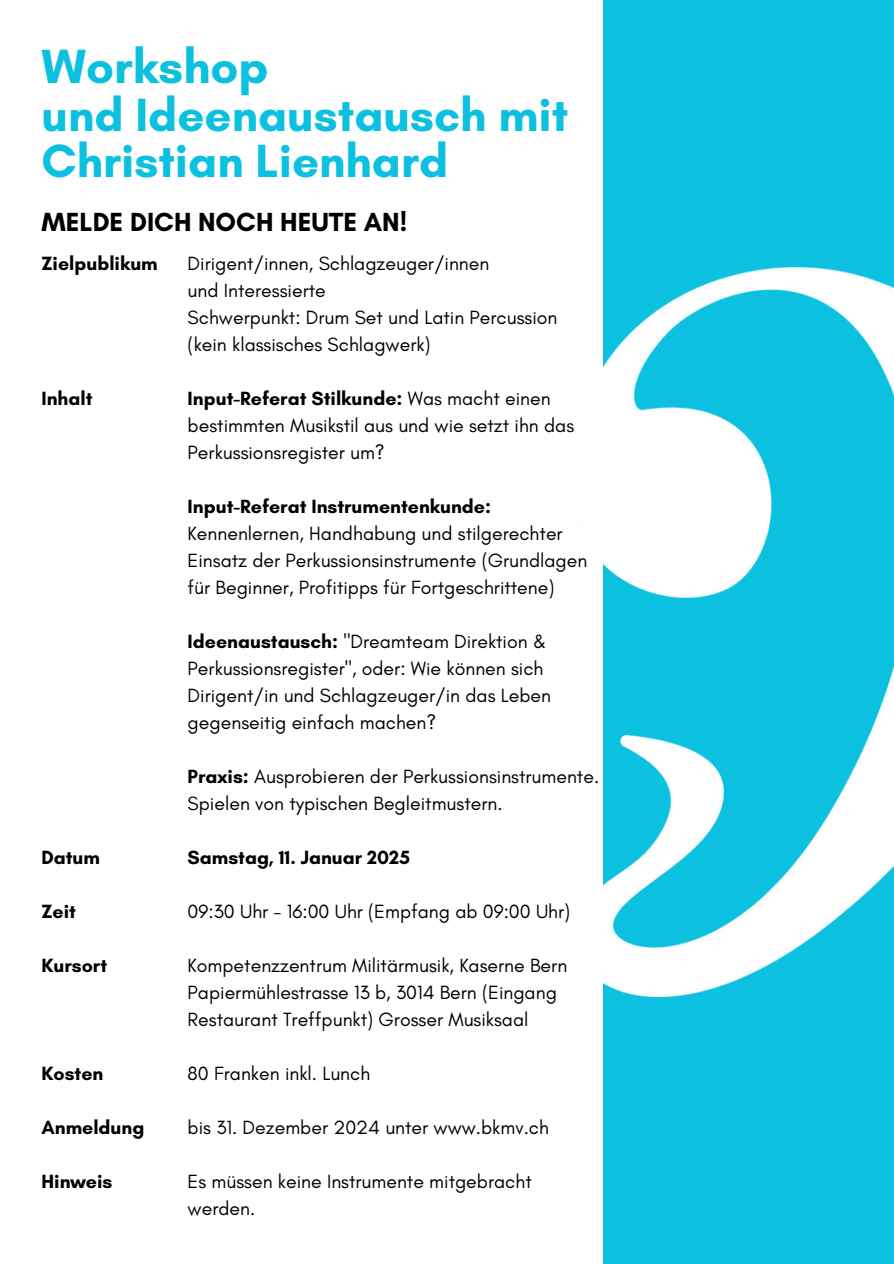
<style>
.page{position:relative;width:894px;height:1264px;background:#fff}
.page>*{position:absolute;margin:0;border:0;box-sizing:border-box;transform-origin:0 0}
.t1{font:700 48.9px "Glacial Indifference";color:#0cc0df}
.t2{font:700 47.4px/46.2px "Glacial Indifference";color:#0cc0df}
.t3{font:700 26.7px "Glacial Indifference";color:#000}
.t4{font:19.5px/27px "Glacial Indifference";color:#000}
.t5{font:700 19.5px "Glacial Indifference";color:#000}
.s1{font-weight:700}
</style>
<div class="page">
<div style="left:603px;top:0;width:290px;height:1263px;background:#0cc0df"></div>
<img style="left:603px;top:267px;width:290px;height:729px">
<p class="t1" style="left:41px;top:37px;width:229px">Workshop</p>
<p class="t2" style="left:41px;top:91px;width:528px">und Ideenaustausch mit<br>Christian Lienhard</p>
<p class="t3" style="left:41px;top:205px;width:367px">MELDE DICH NOCH HEUTE AN!</p>
<p class="t5" style="left:41px;top:251px;width:118px">Zielpublikum</p>
<p class="t5" style="left:41px;top:386px;width:52px">Inhalt</p>
<h3 class="t5" style="left:41px;top:845px;width:60px">Datum</h3>
<p class="t5" style="left:41px;top:899px;width:36px">Zeit</p>
<p class="t5" style="left:41px;top:953px;width:67px">Kursort</p>
<p class="t5" style="left:41px;top:1061px;width:63px">Kosten</p>
<p class="t5" style="left:41px;top:1115px;width:104px">Anmeldung</p>
<p class="t5" style="left:41px;top:1169px;width:72px">Hinweis</p>
<h1 class="t4" style="left:188px;top:249px;width:303px">Dirigent/innen, Schlagzeuger/innen</h1>
<h2 class="t4" style="left:188px;top:276px;width:140px">und Interessierte</h2>
<h3 class="t4" style="left:188px;top:303px;width:371px">Schwerpunkt: Drum Set und Latin Percussion</h3>
<h3 class="t4" style="left:188px;top:330px;width:244px">(kein klassisches Schlagwerk)</h3>
<h3 class="t4" style="left:188px;top:384px;width:388px"><span class="s1">Input-Referat Stilkunde:</span> Was macht einen bestimmten Musikstil aus und wie setzt ihn das<br>Perkussionsregister um?</h3>
<h3 class="t4" style="left:188px;top:492px;width:376px"><span class="s1">Input-Referat Instrumentenkunde:<br></span>Kennenlernen, Handhabung und stilgerechter</h3>
<h3 class="t4" style="left:188px;top:546px;width:401px">Einsatz der Perkussionsinstrumente (Grundlagen für Beginner, Profitipps für Fortgeschrittene)</h3>
<h3 class="t4" style="left:188px;top:627px;width:365px"><span class="s1">Ideenaustausch:</span> "Dreamteam Direktion &amp; Perkussionsregister", oder: Wie können sich Dirigent/in und Schlagzeuger/in das Leben gegenseitig einfach machen?</h3>
<h3 class="t4" style="left:188px;top:762px;width:413px"><span class="s1">Praxis:</span> Ausprobieren der Perkussionsinstrumente.<br>Spielen von typischen Begleitmustern.</h3>
<p class="t5" style="left:188px;top:845px;width:224px">Samstag, 11. Januar 2025</p>
<p class="t4" style="left:188px;top:897px;width:384px">09:30 Uhr - 16:00 Uhr (Empfang ab 09:00 Uhr)</p>
<p class="t4" style="left:188px;top:951px;width:381px">Kompetenzzentrum Militärmusik, Kaserne Bern<br>Papiermühlestrasse 13 b, 3014 Bern (Eingang<br>Restaurant Treffpunkt) Grosser Musiksaal</p>
<p class="t4" style="left:188px;top:1059px;width:184px">80 Franken inkl. Lunch</p>
<p class="t4" style="left:188px;top:1113px;width:363px">bis 31. Dezember 2024 unter www.bkmv.ch</p>
<p class="t4" style="left:188px;top:1167px;width:345px">Es müssen keine Instrumente mitgebracht werden.</p>
</div>
